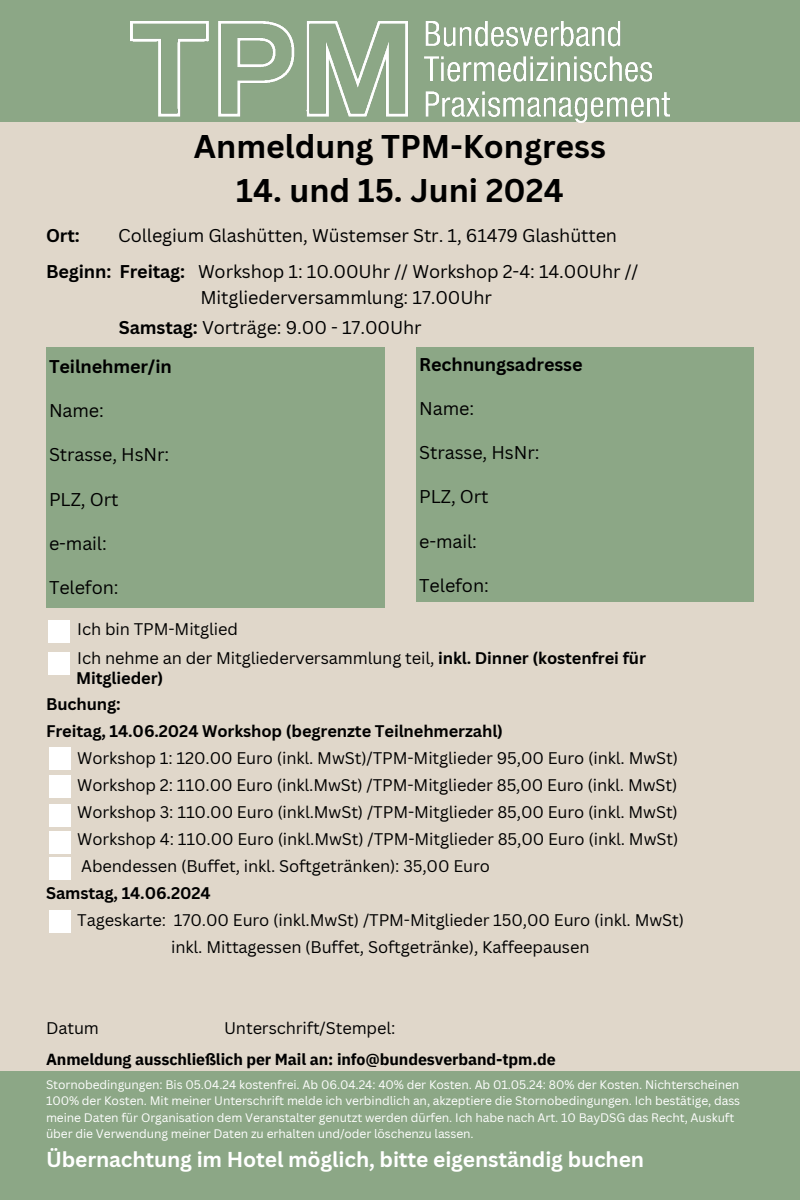
<style>
.page{position:relative;width:800px;height:1200px;background:#8ca786}
.page>*{position:absolute;margin:0;border:0;box-sizing:border-box;transform-origin:0 0}
.t1{font:700 32px "Canva Sans";color:#000}
.t2{font:700 21px "Canva Sans";letter-spacing:-.005em;color:#fff}
.t3{font:18px/26.2px "Canva Sans";letter-spacing:-.005em;color:#000;text-align:center}
.t4{font:700 18px "Canva Sans";letter-spacing:-.005em;color:#000}
.t5{font:16.4px/20.2px "Canva Sans";letter-spacing:-.005em;color:#000}
.t6{font:700 16.4px "Canva Sans";letter-spacing:-.005em;color:#000}
.t7{font:700 16px "IBM Plex Sans";letter-spacing:-.005em;color:#000}
.t8{font:12px/16.5px "Canva Sans";letter-spacing:-.005em;color:#fff}
.s1{font-weight:700}
</style>
<div class="page">
<div style="left:0;top:122px;width:800px;height:949px;background:#e0d7ca"></div>
<img style="left:130px;top:22px;width:539px;height:100px">
<div style="left:416px;top:347px;width:337px;height:255px;background:#8ca786"></div>
<div style="left:46px;top:347px;width:338px;height:261px;background:#8ca786"></div>
<div style="left:48px;top:620px;width:22px;height:22px;background:#fff"></div>
<div style="left:48px;top:652px;width:22px;height:22px;background:#fff"></div>
<div style="left:50px;top:747px;width:21px;height:22px;background:#fff"></div>
<div style="left:50px;top:776px;width:21px;height:22px;background:#fff"></div>
<div style="left:50px;top:804px;width:21px;height:22px;background:#fff"></div>
<div style="left:50px;top:832px;width:21px;height:22px;background:#fff"></div>
<div style="left:50px;top:857px;width:21px;height:23px;background:#fff"></div>
<div style="left:50px;top:910px;width:21px;height:22px;background:#fff"></div>
<p class="t1" style="left:194px;top:124px;width:413px">Anmeldung TPM-Kongress</p>
<p class="t1" style="left:236px;top:168px;width:329px">14. und 15. Juni 2024</p>
<h1 class="t4" style="left:46px;top:223px;width:35px">Ort:</h1>
<h1 class="t3" style="left:118px;top:222px;width:500px">Collegium Glashütten, Wüstemser Str. 1, 61479 Glashütten</h1>
<h3 class="t3" style="left:46px;top:258px;width:594px"><span class="s1">Beginn: Freitag:</span> Workshop 1: 10.00Uhr // Workshop 2-4: 14.00Uhr //<br>Mitgliederversammlung: 17.00Uhr</h3>
<h3 class="t3" style="left:119px;top:314px;width:304px"><span class="s1">Samstag:</span> Vorträge: 9.00 - 17.00Uhr</h3>
<h3 class="t4" style="left:49px;top:354px;width:124px">Teilnehmer/in</h3>
<h3 class="t3" style="left:49px;top:397px;width:56px">Name:</h3>
<h3 class="t3" style="left:49px;top:441px;width:122px">Strasse, HsNr:</h3>
<h3 class="t3" style="left:49px;top:486px;width:71px">PLZ, Ort</h3>
<h3 class="t3" style="left:49px;top:530px;width:59px">e-mail:</h3>
<h3 class="t3" style="left:49px;top:574px;width:71px">Telefon:</h3>
<h3 class="t4" style="left:419px;top:351px;width:165px">Rechnungsadresse</h3>
<h3 class="t3" style="left:419px;top:395px;width:56px">Name:</h3>
<h3 class="t3" style="left:419px;top:439px;width:122px">Strasse, HsNr:</h3>
<h3 class="t3" style="left:419px;top:483px;width:71px">PLZ, Ort</h3>
<h3 class="t3" style="left:419px;top:528px;width:59px">e-mail:</h3>
<h3 class="t3" style="left:419px;top:572px;width:71px">Telefon:</h3>
<h3 class="t5" style="left:77px;top:619px;width:162px">Ich bin TPM-Mitglied</h3>
<h3 class="t5" style="left:76px;top:647px;width:571px">Ich nehme an der Mitgliederversammlung teil, <span class="s1">inkl. Dinner (kostenfrei für<br>Mitglieder)</span></h3>
<h3 class="t6" style="left:46px;top:693px;width:76px">Buchung:</h3>
<h3 class="t6" style="left:46px;top:720px;width:458px">Freitag, 14.06.2024 Workshop (begrenzte Teilnehmerzahl)</h3>
<h3 class="t5" style="left:77px;top:748px;width:602px">Workshop 1: 120.00 Euro (inkl. MwSt)/TPM-Mitglieder 95,00 Euro (inkl. MwSt)</h3>
<h3 class="t5" style="left:77px;top:775px;width:601px">Workshop 2: 110.00 Euro (inkl.MwSt) /TPM-Mitglieder 85,00 Euro (inkl. MwSt)</h3>
<h3 class="t5" style="left:77px;top:802px;width:602px">Workshop 3: 110.00 Euro (inkl.MwSt) /TPM-Mitglieder 85,00 Euro (inkl. MwSt)</h3>
<h3 class="t5" style="left:77px;top:829px;width:602px">Workshop 4: 110.00 Euro (inkl.MwSt) /TPM-Mitglieder 85,00 Euro (inkl. MwSt)</h3>
<h3 class="t5" style="left:81px;top:856px;width:410px">Abendessen (Buffet, inkl. Softgetränken): 35,00 Euro</h3>
<h3 class="t6" style="left:46px;top:882px;width:166px">Samstag, 14.06.2024</h3>
<h3 class="t5" style="left:77px;top:910px;width:608px">Tageskarte: 170.00 Euro (inkl.MwSt) /TPM-Mitglieder 150,00 Euro (inkl. MwSt)</h3>
<h3 class="t5" style="left:171px;top:937px;width:420px">inkl. Mittagessen (Buffet, Softgetränke), Kaffeepausen</h3>
<h3 class="t5" style="left:46px;top:1018px;width:54px">Datum</h3>
<h3 class="t5" style="left:224px;top:1018px;width:173px">Unterschrift/Stempel:</h3>
<h3 class="t7" style="left:46px;top:1049px;width:511px">Anmeldung ausschließlich per Mail an: info@bundesverband-tpm.de</h3>
<h2 class="t8" style="left:46px;top:1076px;width:695px">Stornobedingungen: Bis 05.04.24 kostenfrei. Ab 06.04.24: 40% der Kosten. Ab 01.05.24: 80% der Kosten. Nichterscheinen 100% der Kosten. Mit meiner Unterschrift melde ich verbindlich an, akzeptiere die Stornobedingungen. Ich bestätige, dass meine Daten für Organisation dem Veranstalter genutzt werden dürfen. Ich habe nach Art. 10 BayDSG das Recht, Auskuft über die Verwendung meiner Daten zu erhalten und/oder löschenzu lassen.</h2>
<h4 class="t2" style="left:46px;top:1145px;width:599px">Übernachtung im Hotel möglich, bitte eigenständig buchen</h4>
</div>
